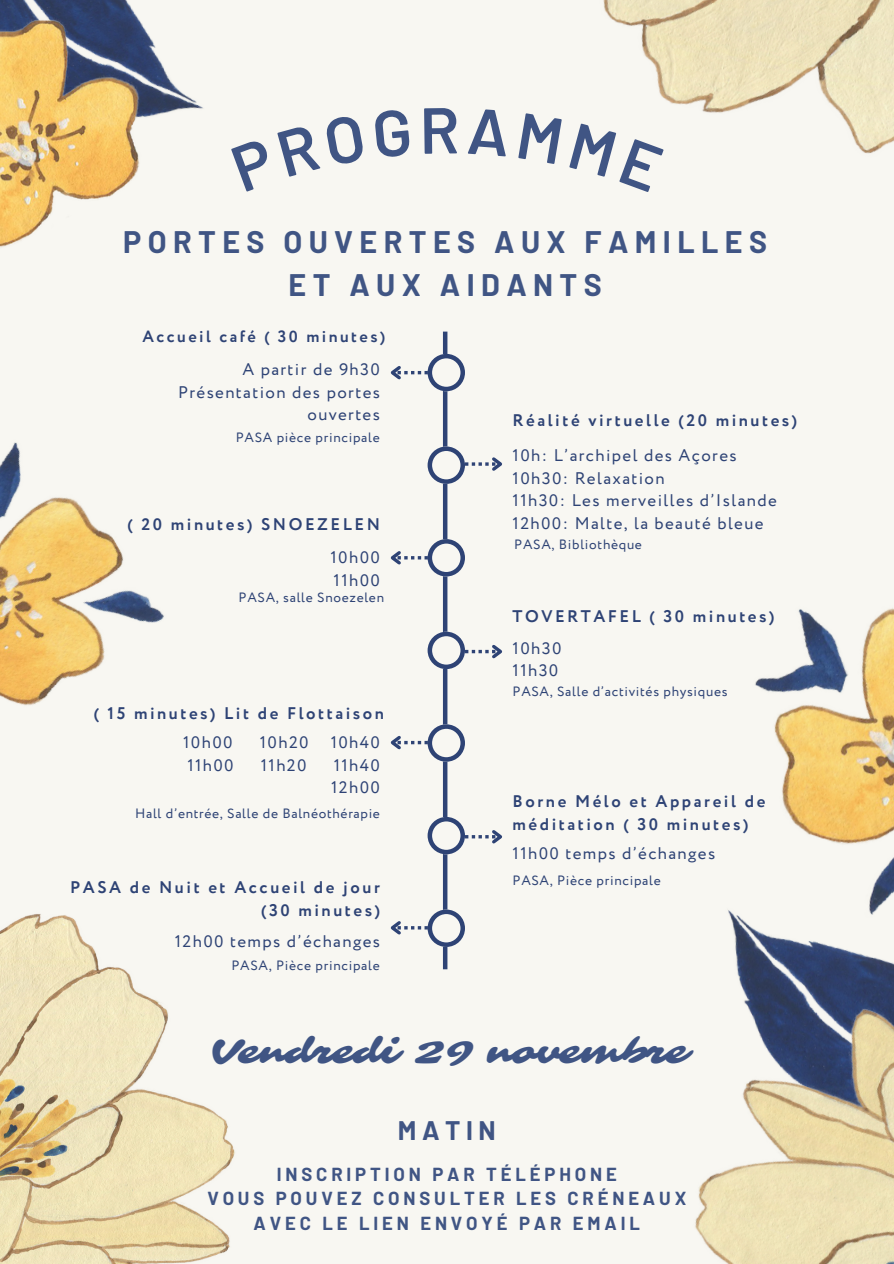
<style>
.page{position:relative;width:894px;height:1264px;background:#fff}
.page>*{position:absolute;margin:0;border:0;box-sizing:border-box;transform-origin:0 0}
.t1{font:35.55px "Sarina";color:#405584}
.t2{font:700 30.45px/42.3px "Barlow";letter-spacing:.21em;color:#405584;text-align:center}
.t3{font:700 26.25px "Barlow";letter-spacing:.21em;color:#405584}
.t4{font:700 18.45px/24.8px "Barlow";letter-spacing:.21em;color:#405584;text-align:center}
.t5{font:16.8px/22.5px "Circe";letter-spacing:.08em;color:#2e4375;text-align:right}
.t6{font:700 16.8px/22.5px "Circe";letter-spacing:.15em;color:#2e4375;text-align:right}
.t7{font:700 16.2px "Circe";letter-spacing:.15em;color:#2e4375}
.t8{font:13.5px "Circe";letter-spacing:.05em;color:#2e4375}
</style>
<div class="page">
<div style="left:0;top:0;width:893px;height:1263px;background:#f8f7f2"></div>
<img style="left:603px;top:0;width:290px;height:154px">
<hr style="left:443px;top:331px;width:4px;height:638px;background:#2e4375">
<svg style="left:390px;top:354px;width:74px;height:37px"></svg>
<svg style="left:390px;top:539px;width:74px;height:37px"></svg>
<svg style="left:390px;top:724px;width:74px;height:37px"></svg>
<svg style="left:390px;top:909px;width:74px;height:37px"></svg>
<svg style="left:427px;top:446px;width:75px;height:37px"></svg>
<svg style="left:427px;top:631px;width:76px;height:38px"></svg>
<svg style="left:427px;top:817px;width:76px;height:37px"></svg>
<img style="left:0;top:914px;width:235px;height:349px">
<img style="left:0;top:0;width:203px;height:117px">
<img style="left:0;top:16px;width:142px;height:231px">
<img style="left:735px;top:949px;width:158px;height:20px">
<img style="left:695px;top:969px;width:198px;height:294px">
<img style="left:728px;top:608px;width:165px;height:341px">
<img style="left:0;top:442px;width:164px;height:263px">
<svg style="left:603px;top:123px;width:60px;height:31px"></svg>
<p class="t2" style="left:123px;top:220px;width:645px">PORTES OUVERTES AUX FAMILLES<br>ET AUX AIDANTS</p>
<p class="t7" style="left:142px;top:325px;width:244px">Accueil café ( 30 minutes)</p>
<p class="t5" style="left:242px;top:359px;width:139px">A partir de 9h30</p>
<p class="t5" style="left:178px;top:382px;width:203px">Présentation des portes ouvertes</p>
<h6 class="t8" style="left:236px;top:428px;width:145px">PASA pièce principale</h6>
<p class="t6" style="left:127px;top:513px;width:254px">( 20 minutes) SNOEZELEN</p>
<p class="t5" style="left:330px;top:547px;width:51px">10h00</p>
<p class="t5" style="left:333px;top:570px;width:48px">11h00</p>
<p class="t8" style="left:238px;top:588px;width:147px">PASA, salle Snoezelen</p>
<p class="t6" style="left:94px;top:703px;width:292px">( 15 minutes) Lit de Flottaison</p>
<h6 class="t5" style="left:183px;top:732px;width:51px">10h00</h6>
<h6 class="t5" style="left:260px;top:732px;width:50px">10h20</h6>
<h6 class="t5" style="left:330px;top:732px;width:51px">10h40</h6>
<p class="t5" style="left:187px;top:754px;width:48px">11h00</p>
<p class="t5" style="left:261px;top:754px;width:47px">11h20</p>
<p class="t5" style="left:334px;top:754px;width:48px">11h40</p>
<p class="t5" style="left:331px;top:777px;width:50px">12h00</p>
<p class="t8" style="left:135px;top:804px;width:246px">Hall d’entrée, Salle de Balnéothérapie</p>
<h6 class="t6" style="left:70px;top:877px;width:311px">PASA de Nuit et Accueil de jour (30 minutes)</h6>
<p class="t5" style="left:175px;top:931px;width:206px">12h00 temps d’échanges</p>
<p class="t8" style="left:231px;top:955px;width:150px">PASA, Pièce principale</p>
<p class="t6" style="left:512px;top:410px;width:286px">Réalité virtuelle (20 minutes)</p>
<p class="t5" style="left:512px;top:445px;width:225px">10h: L’archipel des Açores</p>
<p class="t5" style="left:512px;top:467px;width:153px">10h30: Relaxation</p>
<h6 class="t5" style="left:512px;top:490px;width:266px">11h30: Les merveilles d’Islande</h6>
<p class="t5" style="left:512px;top:512px;width:252px">12h00: Malte, la beauté bleue</p>
<p class="t8" style="left:514px;top:535px;width:129px">PASA, Bibliothèque</p>
<p class="t6" style="left:512px;top:606px;width:263px">TOVERTAFEL ( 30 minutes)</p>
<p class="t5" style="left:512px;top:638px;width:50px">10h30</p>
<p class="t5" style="left:512px;top:660px;width:47px">11h30</p>
<p class="t8" style="left:512px;top:682px;width:216px">PASA, Salle d’activités physiques</p>
<p class="t6" style="left:512px;top:791px;width:254px;text-align:left">Borne Mélo et Appareil de méditation ( 30 minutes)</p>
<h6 class="t5" style="left:512px;top:842px;width:204px">11h00 temps d’échanges</h6>
<h2 class="t8" style="left:512px;top:870px;width:150px">PASA, Pièce principale</h2>
<h1 class="t1" style="left:211px;top:1030px;width:479px">Vendredi 29 novembre</h1>
<h4 class="t3" style="left:398px;top:1113px;width:99px">MATIN</h4>
<p class="t4" style="left:207px;top:1160px;width:480px">INSCRIPTION PAR TÉLÉPHONE<br>VOUS POUVEZ CONSULTER LES CRÉNEAUX<br>AVEC LE LIEN ENVOYÉ PAR EMAIL</p>
</div>
